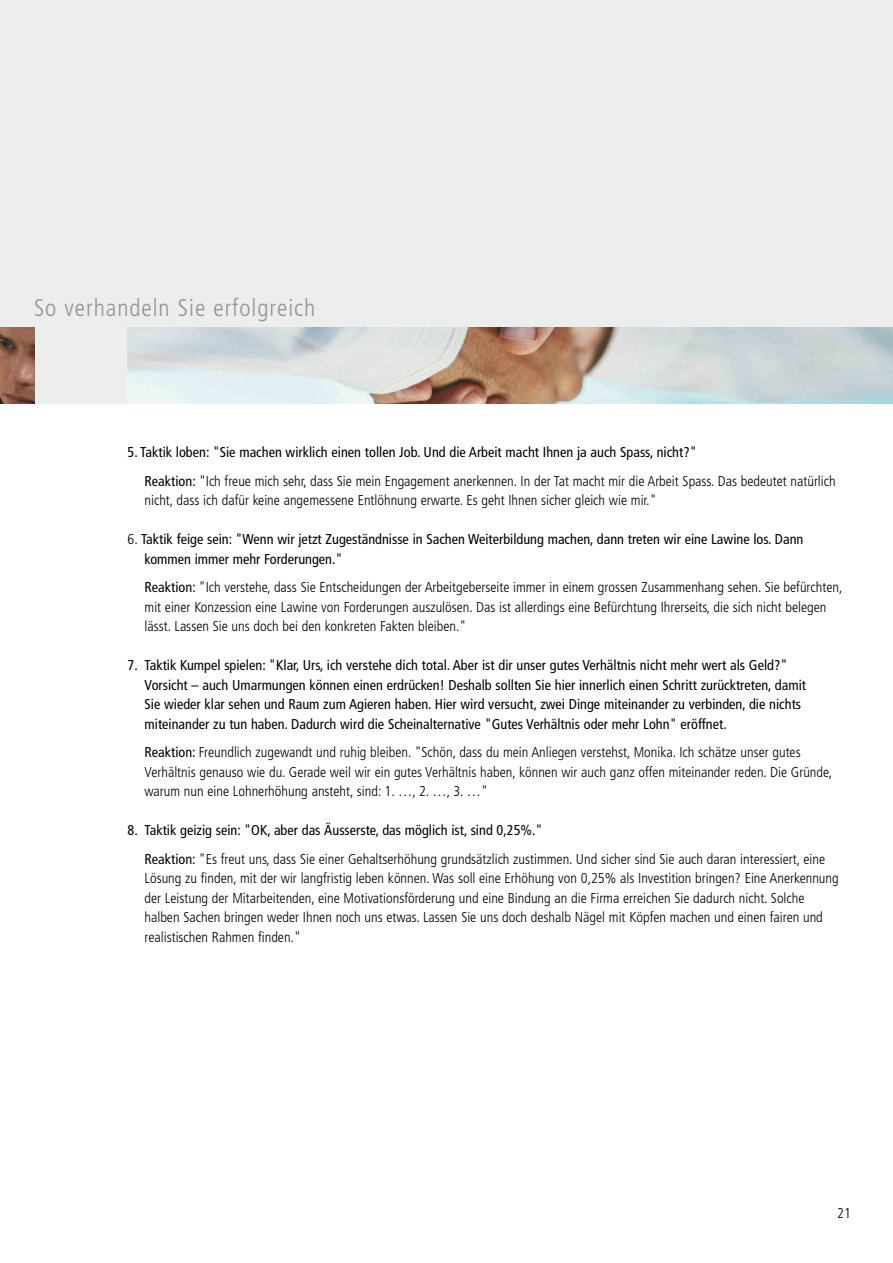
<style>
.page{position:relative;width:893px;height:1263px;background:#fff}
.page>*{position:absolute;margin:0;border:0;box-sizing:border-box;transform-origin:0 0}
.t1{font:300 condensed 24px "Frutiger";letter-spacing:.04em;color:#929395}
.t2{font:300 condensed 14.25px/19.5px "Frutiger";color:#000}
.t3{font:condensed 14.25px/19.5px "Frutiger";color:#000}
.s1{font-weight:400}
.s2{font-weight:300}
</style>
<div class="page">
<div style="left:0;top:0;width:893px;height:404px;background:#eceded"></div>
<img style="left:0;top:327px;width:34px;height:77px">
<img style="left:128px;top:327px;width:765px;height:77px">
<h1 class="t1" style="left:34px;top:294px;width:283px">So verhandeln Sie erfolgreich</h1>
<p class="t2" style="left:145px;top:438px;width:692px;line-height:28.5px;text-indent:-17px"><span class="s1">5. Taktik loben: "Sie machen wirklich einen tollen Job. Und die Arbeit macht Ihnen ja auch Spass, nicht?"<br>Reaktion:</span> "Ich freue mich sehr, dass Sie mein Engagement anerkennen. In der Tat macht mir die Arbeit Spass. Das bedeutet natürlich</p>
<p class="t2" style="left:145px;top:491px;width:513px">nicht, dass ich dafür keine angemessene Entlöhnung erwarte. Es geht Ihnen sicher gleich wie mir."</p>
<p class="t3" style="left:145px;top:530px;width:660px;text-indent:-17px"><span class="s2">6.</span> Taktik feige sein: "Wenn wir jetzt Zugeständnisse in Sachen Weiterbildung machen, dann treten wir eine Lawine los. Dann kommen immer mehr Forderungen."</p>
<p class="t2" style="left:145px;top:578px;width:699px"><span class="s1">Reaktion:</span> "Ich verstehe, dass Sie Entscheidungen der Arbeitgeberseite immer in einem grossen Zusammenhang sehen. Sie befürchten, mit einer Konzession eine Lawine von Forderungen auszulösen. Das ist allerdings eine Befürchtung Ihrerseits, die sich nicht belegen lässt. Lassen Sie uns doch bei den konkreten Fakten bleiben."</p>
<p class="t3" style="left:145px;top:656px;width:663px;text-indent:-17px">7. Taktik Kumpel spielen: "Klar, Urs, ich verstehe dich total. Aber ist dir unser gutes Verhältnis nicht mehr wert als Geld?" Vorsicht – auch Umarmungen können einen erdrücken! Deshalb sollten Sie hier innerlich einen Schritt zurücktreten, damit Sie wieder klar sehen und Raum zum Agieren haben. Hier wird versucht, zwei Dinge miteinander zu verbinden, die nichts miteinander zu tun haben. Dadurch wird die Scheinalternative "Gutes Verhältnis oder mehr Lohn" eröffnet.</p>
<p class="t2" style="left:145px;top:743px;width:689px"><span class="s1">Reaktion:</span> Freundlich zugewandt und ruhig bleiben. "Schön, dass du mein Anliegen verstehst, Monika. Ich schätze unser gutes<br>Verhältnis genauso wie du. Gerade weil wir ein gutes Verhältnis haben, können wir auch ganz offen miteinander reden. Die Gründe, warum nun eine Lohnerhöhung ansteht, sind: 1. …, 2. …, 3. …"</p>
<p class="t2" style="left:145px;top:816px;width:682px;line-height:28.5px;text-indent:-17px"><span class="s1">8. Taktik geizig sein: "OK, aber das Äusserste, das möglich ist, sind 0,25%."<br>Reaktion:</span> "Es freut uns, dass Sie einer Gehaltserhöhung grundsätzlich zustimmen. Und sicher sind Sie auch daran interessiert, eine</p>
<p class="t2" style="left:145px;top:869px;width:696px">Lösung zu finden, mit der wir langfristig leben können. Was soll eine Erhöhung von 0,25% als Investition bringen? Eine Anerkennung der Leistung der Mitarbeitenden, eine Motivationsförderung und eine Bindung an die Firma erreichen Sie dadurch nicht. Solche halben Sachen bringen weder Ihnen noch uns etwas. Lassen Sie uns doch deshalb Nägel mit Köpfen machen und einen fairen und realistischen Rahmen finden."</p>
<p class="t2" style="left:837px;top:1204px;width:15px">21</p>
</div>
